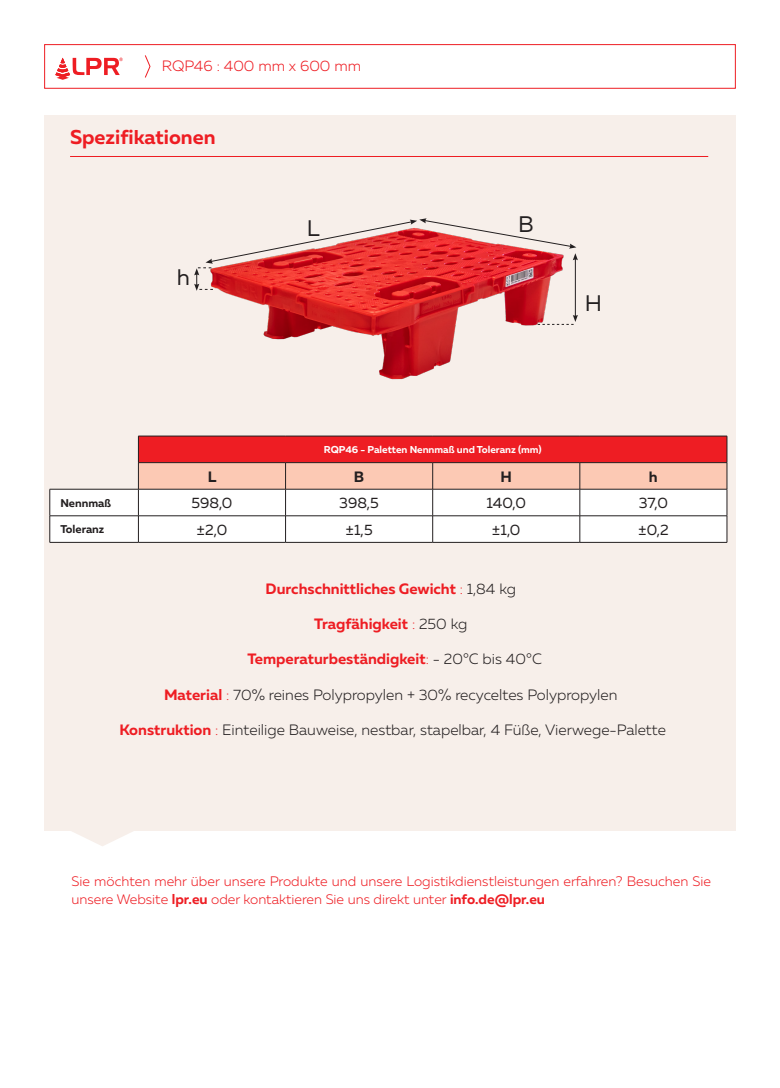
<style>
.page{position:relative;width:780px;height:1088px;background:#fff}
.page>*{position:absolute;margin:0;border:0;box-sizing:border-box;transform-origin:0 0}
.t1{font:22.5px "Muller";color:#231f20}
.t2{font:700 20px "Muller";color:#ee1d23}
.body{font:300 15px "Muller";color:#231f20}
.body-2{font:700 15px "Muller";color:#ee1d23}
.t3{font:15px "Muller";color:#231f20}
.t4{font:300 15px "Muller";color:#ee1d23}
.t5{font:700 15px "Muller";color:#231f20}
.body-3{font:300 13.75px/17.8px "Muller";color:#ee1d23}
.t6{font:700 11.25px "Muller";color:#231f20}
.t7{font:700 10px "Muller";color:#fff}
.s1{font-weight:300}
.s2{font-weight:300;color:#231f20}
.s3{font-weight:700;color:#ee1d23}
.s4{color:#ee1d23}
.s5{font-weight:700}
</style>
<div class="page">
<div style="left:44px;top:44px;width:691px;height:45px;border:1px solid #ee1d23"></div>
<svg style="left:55px;top:58px;width:68px;height:22px"></svg>
<div style="left:44px;top:115px;width:691px;height:913px;background:#f7efea"></div>
<div style="left:38px;top:831px;width:702px;height:199px;background:#fff"></div>
<svg style="left:72px;top:831px;width:61px;height:15px"></svg>
<svg style="left:144px;top:55px;width:7px;height:23px"></svg>
<hr style="left:70px;top:156px;width:638px;height:1px;background:#ee1d23">
<img style="left:221px;top:291px;width:354px;height:89px">
<hr style="left:575px;top:258px;width:1px;height:59px;background:#231f20">
<svg style="left:537px;top:315px;width:41px;height:10px"></svg>
<svg style="left:194px;top:218px;width:384px;height:73px"></svg>
<div style="left:51px;top:490px;width:87px;height:52px;background:#fff"></div>
<hr style="left:50px;top:489px;width:88px;height:1px;background:#231f20">
<hr style="left:50px;top:515px;width:88px;height:1px;background:#231f20">
<svg style="left:50px;top:489px;width:1px;height:53px"></svg>
<svg style="left:138px;top:436px;width:589px;height:106px;background:#f1b2ae"></svg>
<hr style="left:50px;top:542px;width:88px;height:1px;background:#231f20">
<hr style="left:138px;top:542px;width:147px;height:1px;background:#231f20">
<hr style="left:285px;top:542px;width:147px;height:1px;background:#231f20">
<hr style="left:432px;top:542px;width:147px;height:1px;background:#231f20">
<hr style="left:579px;top:542px;width:148px;height:1px;background:#231f20">
<p class="t4" style="left:162px;top:57px;width:201px">RQP46 : 400 mm x 600 mm</p>
<p class="t2" style="left:70px;top:124px;width:147px">Spezifikationen</p>
<p class="t1" style="left:177px;top:263px;width:15px">h</p>
<p class="t1" style="left:306px;top:214px;width:15px">L</p>
<p class="t1" style="left:518px;top:210px;width:17px">B</p>
<p class="t1" style="left:584px;top:290px;width:19px">H</p>
<p class="t7" style="left:324px;top:443px;width:219px">RQP46 - Paletten Nennmaß und Toleranz (mm)</p>
<p class="t5" style="left:208px;top:467px;width:10px">L</p>
<p class="t5" style="left:354px;top:467px;width:12px">B</p>
<p class="t5" style="left:500px;top:467px;width:13px">H</p>
<p class="t5" style="left:649px;top:467px;width:10px">h</p>
<p class="t6" style="left:60px;top:496px;width:52px">Nennmaß</p>
<p class="t3" style="left:191px;top:494px;width:42px">598,0</p>
<p class="t3" style="left:339px;top:494px;width:41px">398,5</p>
<p class="t3" style="left:486px;top:494px;width:41px">140,0</p>
<p class="t3" style="left:638px;top:494px;width:31px">37,0</p>
<p class="t6" style="left:60px;top:522px;width:45px">Toleranz</p>
<p class="t3" style="left:197px;top:520px;width:32px">±2,0</p>
<p class="t3" style="left:345px;top:520px;width:29px">±1,5</p>
<p class="t3" style="left:492px;top:520px;width:30px">±1,0</p>
<p class="t3" style="left:638px;top:520px;width:32px">±0,2</p>
<p class="body-2" style="left:265px;top:579px;width:252px">Durchschnittliches Gewicht <span class="s1">:</span> <span class="s2">1,84 kg</span></p>
<p class="body-2" style="left:314px;top:614px;width:154px">Tragfähigkeit <span class="s1">:</span> <span class="s2">250 kg</span></p>
<p class="body-2" style="left:247px;top:650px;width:296px">Temperaturbeständigkeit<span class="s1">:</span> <span class="s2">- 20°C bis 40°C</span></p>
<p class="body" style="left:164px;top:686px;width:455px"><span class="s3">Material</span> <span class="s4">:</span> 70% reines Polypropylen + 30% recyceltes Polypropylen</p>
<p class="body" style="left:119px;top:721px;width:548px"><span class="s3">Konstruktion</span> <span class="s4">:</span> Einteilige Bauweise, nestbar, stapelbar, 4 Füße, Vierwege-Palette</p>
<p class="body-3" style="left:72px;top:872px;width:640px">Sie möchten mehr über unsere Produkte und unsere Logistikdienstleistungen erfahren? Besuchen Sie unsere Website <span class="s5">lpr.eu</span> oder kontaktieren Sie uns direkt unter <span class="s5">info.de@lpr.eu</span></p>
</div>
